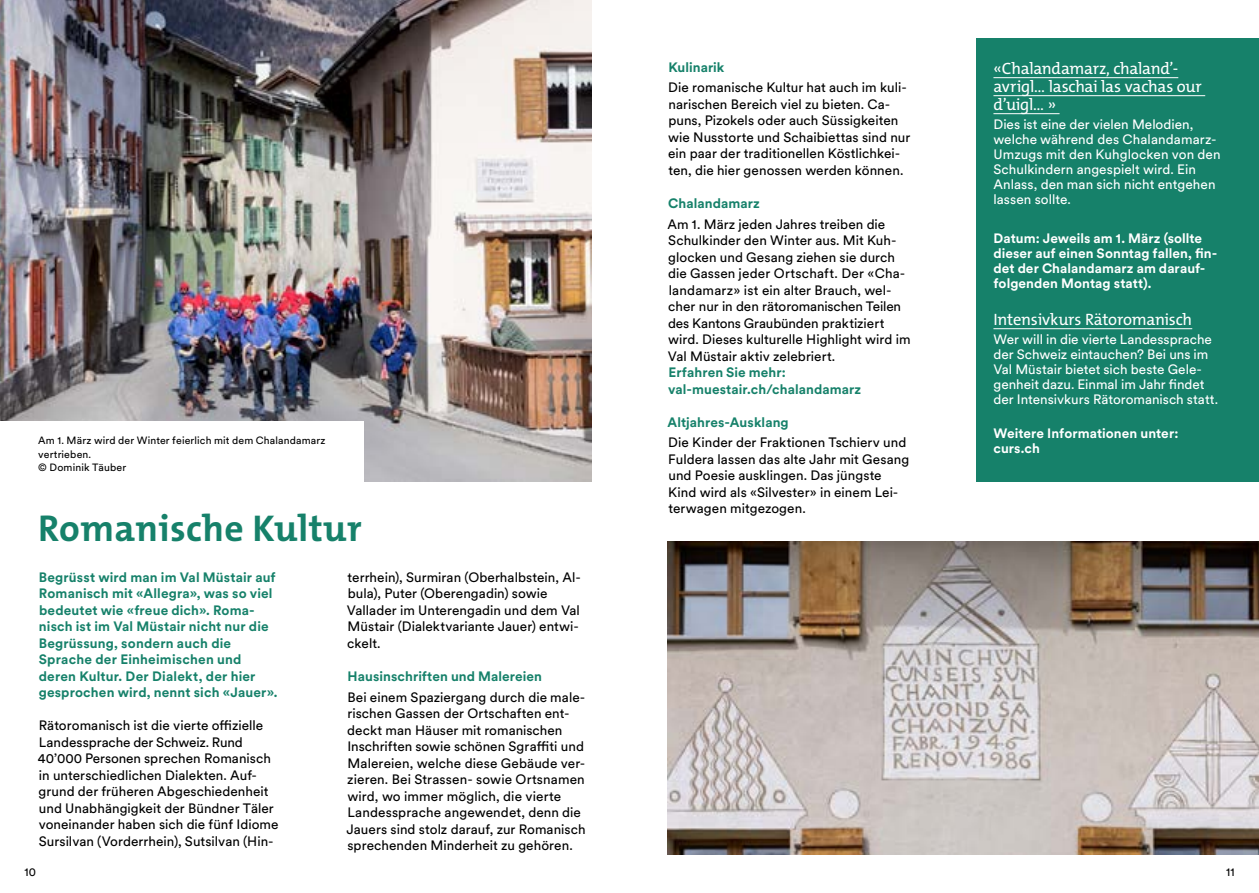
<style>
.page{position:relative;width:1259px;height:893px;background:#fff}
.page>*{position:absolute;margin:0;border:0;box-sizing:border-box;transform-origin:0 0}
.t1{font:700 37.5px "The Mix B W7";letter-spacing:.01em;color:#16816a}
.t2{font:16.5px/18px "The Mix B W5 Plain";letter-spacing:-.02em;color:#fff}
.t3{font:13.5px/16.5px "Circulargraubuenden";letter-spacing:.005em;color:#000}
.t4{font:700 13.5px/16.5px "Circulargraubuenden";letter-spacing:.01em;color:#16816a}
.t5{font:13.5px/15px "Circulargraubuenden";color:#fff}
.t6{font:700 13.5px/15px "Circulargraubuenden";letter-spacing:.005em;color:#fff}
.t7{font:11.7px "Circulargraubuenden";color:#000}
.t8{font:10.5px/13.5px "Circulargraubuenden";letter-spacing:.01em;color:#000}
</style>
<div class="page">
<img style="left:0;top:0;width:591px;height:481px">
<div style="left:976px;top:38px;width:283px;height:444px;background:#16816a"></div>
<hr style="left:993px;top:77px;width:185px;height:1px;background:#fff">
<hr style="left:993px;top:95px;width:212px;height:1px;background:#fff">
<hr style="left:993px;top:113px;width:66px;height:1px;background:#fff">
<hr style="left:993px;top:328px;width:199px;height:1px;background:#fff">
<div style="left:0;top:421px;width:364px;height:75px;background:#fff"></div>
<img style="left:668px;top:542px;width:591px;height:313px">
<p class="t8" style="left:38px;top:433px;width:289px">Am 1. März wird der Winter feierlich mit dem Chalandamarz vertrieben.<br>© Dominik Täuber</p>
<h1 class="t1" style="left:38px;top:504px;width:325px">Romanische Kultur</h1>
<p class="t4" style="left:39px;top:568px;width:240px">Begrüsst wird man im Val Müstair auf Romanisch mit «Allegra», was so viel bedeutet wie «freue dich». Roma&shy;nisch ist im Val Müstair nicht nur die Begrüssung, sondern auch die Sprache der Einheimischen und deren Kultur. Der Dialekt, der hier gesprochen wird, nennt sich «Jauer».</p>
<p class="t3" style="left:38px;top:717px;width:242px">Rätoromanisch ist die vierte offizielle Landessprache der Schweiz. Rund 40’000 Personen sprechen Romanisch in unterschiedlichen Dialekten. Auf&shy;grund der früheren Abgeschiedenheit und Unabhängigkeit der Bündner Täler voneinander haben sich die fünf Idiome Sursilvan (Vorderrhein), Sutsilvan (Hin-</p>
<p class="t3" style="left:347px;top:568px;width:235px">terrhein), Surmiran (Oberhalbstein, Al&shy;bula), Puter (Oberengadin) sowie<br>Vallader im Unterengadin und dem Val<br>Müstair (Dialektvariante Jauer) entwi&shy;ckelt.</p>
<p class="t4" style="left:348px;top:667px;width:196px">Hausinschriften und Malereien</p>
<p class="t3" style="left:346px;top:688px;width:241px">Bei einem Spaziergang durch die male&shy;rischen Gassen der Ortschaften ent&shy;deckt man Häuser mit romanischen Inschriften sowie schönen Sgraffiti und Malereien, welche diese Gebäude ver&shy;zieren. Bei Strassen- sowie Ortsnamen wird, wo immer möglich, die vierte Landessprache angewendet, denn die Jauers sind stolz darauf, zur Romanisch sprechenden Minderheit zu gehören.</p>
<p class="t4" style="left:668px;top:58px;width:58px">Kulinarik</p>
<p class="t3" style="left:668px;top:79px;width:244px">Die romanische Kultur hat auch im kuli&shy;narischen Bereich viel zu bieten. Ca&shy;puns, Pizokels oder auch Süssigkeiten wie Nusstorte und Schaibiettas sind nur ein paar der traditionellen Köstlichkei&shy;ten, die hier genossen werden können.</p>
<p class="t4" style="left:668px;top:194px;width:93px">Chalandamarz</p>
<p class="t3" style="left:667px;top:215px;width:245px">Am 1. März jeden Jahres treiben die Schulkinder den Winter aus. Mit Kuh&shy;glocken und Gesang ziehen sie durch die Gassen jeder Ortschaft. Der «Cha&shy;landamarz» ist ein alter Brauch, wel&shy;cher nur in den rätoromanischen Teilen des Kantons Graubünden praktiziert wird. Dieses kulturelle Highlight wird im Val Müstair aktiv zelebriert.</p>
<p class="t4" style="left:668px;top:364px;width:194px">Erfahren Sie mehr: val-muestair.ch/chalandamarz</p>
<p class="t4" style="left:667px;top:413px;width:123px">Altjahres-Ausklang</p>
<p class="t3" style="left:668px;top:434px;width:242px">Die Kinder der Fraktionen Tschierv und Fuldera lassen das alte Jahr mit Gesang und Poesie ausklingen. Das jüngste Kind wird als «Silvester» in einem Lei&shy;terwagen mitgezogen.</p>
<p class="t2" style="left:993px;top:59px;width:210px">«Chalandamarz, chaland’- avrigl… laschai las vachas our d’uigl… »</p>
<p class="t5" style="left:993px;top:116px;width:229px">Dies ist eine der vielen Melodien, welche während des Chalandamarz-<br>Umzugs mit den Kuhglocken von den<br>Schulkindern angespielt wird. Ein<br>Anlass, den man sich nicht entgehen lassen sollte.</p>
<p class="t6" style="left:993px;top:230px;width:225px">Datum: Jeweils am 1. März (sollte dieser auf einen Sonntag fallen, fin&shy;det der Chalandamarz am darauf&shy;folgenden Montag statt).</p>
<p class="t2" style="left:993px;top:310px;width:200px">Intensivkurs Rätoromanisch</p>
<p class="t5" style="left:993px;top:331px;width:226px">Wer will in die vierte Landessprache der Schweiz eintauchen? Bei uns im Val Müstair bietet sich beste Gele&shy;genheit dazu. Einmal im Jahr findet der Intensivkurs Rätoromanisch statt.</p>
<p class="t6" style="left:993px;top:426px;width:186px">Weitere Informationen unter: curs.ch</p>
<p class="t7" style="left:24px;top:864px;width:13px">10</p>
<p class="t7" style="left:1226px;top:864px;width:10px">11</p>
</div>
